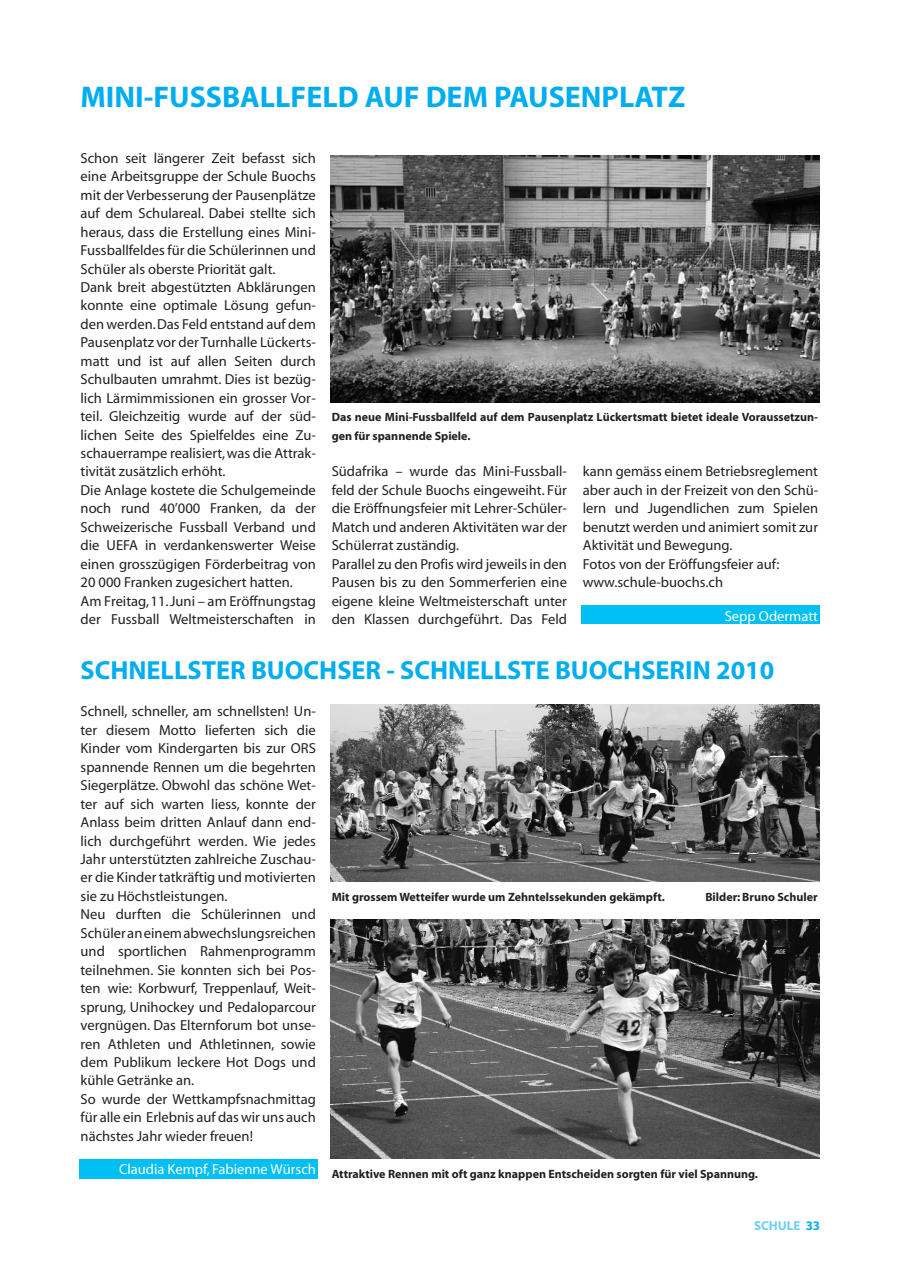
<style>
.page{position:relative;width:898px;height:1268px;background:#fff}
.page>*{position:absolute;margin:0;border:0;box-sizing:border-box;transform-origin:0 0}
.t1{font:700 30px "Myriad";color:#00aeef}
.t2{font:700 26.25px "Myriad";color:#00aeef}
.t3{font:14.55px/18.5px "Myriad";color:#231f20}
.t4{font:14.55px "Myriad MM 400 600";color:#fff}
.t5{font:700 13.05px "Myriad";color:#6dcff6}
.t6{font:700 12px/18.5px "Myriad";color:#231f20}
.s1{color:#00aeef}
</style>
<div class="page">
<img style="left:330px;top:155px;width:489px;height:248px">
<div style="left:581px;top:606px;width:238px;height:18px;background:#00c0f3"></div>
<div style="left:79px;top:1159px;width:238px;height:20px;background:#00c0f3"></div>
<img style="left:330px;top:704px;width:489px;height:178px">
<img style="left:330px;top:919px;width:489px;height:240px">
<h1 class="t1" style="left:81px;top:86px;width:606px">MINI-FUSSBALLFELD AUF DEM PAUSENPLATZ</h1>
<p class="t3" style="left:81px;top:150px;width:237px">Schon seit längerer Zeit befasst sich eine Arbeitsgruppe der Schule Buochs mit der Verbesserung der Pausenplätze auf dem Schulareal. Dabei stellte sich heraus, dass die Erstellung eines Mini-Fussballfeldes für die Schülerinnen und Schüler als oberste Priorität galt.<br>Dank breit abgestützten Abklärungen konnte eine optimale Lösung gefun&shy;den werden. Das Feld entstand auf dem Pausenplatz vor der Turnhalle Lückerts - matt und ist auf allen Seiten durch Schul bauten umrahmt. Dies ist bezüg&shy;lich Lärmimmissionen ein grosser Vor - teil. Gleichzeitig wurde auf der süd&shy;lichen Seite des Spielfeldes eine Zu - schauerrampe realisiert, was die Attrak - tivität zusätzlich erhöht.<br>Die Anlage kostete die Schulgemeinde noch rund 40’000 Franken, da der Schweizerische Fussball Verband und die UEFA in verdankenswerter Weise einen grosszügigen Förderbeitrag von 20 000 Franken zugesichert hatten.<br>Am Freitag, 11. Juni – am Eröffnungstag der Fussball Weltmeisterschaften in</p>
<p class="t6" style="left:331px;top:409px;width:488px">Das neue Mini-Fussballfeld auf dem Pausenplatz Lückertsmatt bietet ideale Voraus setz un - gen für spannende Spiele.</p>
<p class="t3" style="left:331px;top:463px;width:237px">Süd afrika – wurde das Mini-Fuss ball - feld der Schule Buochs eingeweiht. Für die Eröffnungsfeier mit Lehrer-Schüler-Match und anderen Aktivitäten war der Schülerrat zuständig.<br>Parallel zu den Profis wird jeweils in den Pausen bis zu den Sommerferien eine eigene kleine Weltmeisterschaft unter den Klassen durchgeführt. Das Feld</p>
<p class="t3" style="left:582px;top:463px;width:237px">kann gemäss einem Betriebs reg lement aber auch in der Freizeit von den Schü - lern und Jugendlichen zum Spielen benutzt werden und animiert somit zur<br>Aktivität und Bewegung.<br>Fotos von der Eröffungsfeier auf: www.schule-buochs.ch</p>
<p class="t4" style="left:724px;top:611px;width:95px">Sepp Odermatt</p>
<h2 class="t2" style="left:81px;top:661px;width:695px">SCHNELLSTER BUOCHSER - SCHNELLSTE BUOCHSERIN 2010</h2>
<p class="t3" style="left:81px;top:703px;width:237px">Schnell, schneller, am schnellsten! Un - ter diesem Motto lieferten sich die Kinder vom Kindergarten bis zur ORS spannende Rennen um die begehrten Sie gerplätze. Obwohl das schöne Wet - ter auf sich warten liess, konnte der Anlass beim dritten Anlauf dann end&shy;lich durchgeführt werden. Wie jedes Jahr unterstützten zahlreiche Zu schau - er die Kinder tatkräftig und motivierten sie zu Höchstleistungen.<br>Neu durften die Schülerinnen und Schü leraneinemabwechslungsreichen und sportlichen Rahmenpro gramm teilnehmen. Sie konnten sich bei Pos - ten wie: Korbwurf, Treppenlauf, Weit - sprung, Unihockey und Pedaloparcour vergnügen. Das Elternforum bot unse&shy;ren Athleten und Athletinnen, sowie dem Publikum leckere Hot Dogs und kühle Getränke an.<br>So wurde der Wettkampfsnachmittag für alle ein Erlebnis auf das wir uns auch nächstes Jahr wieder freuen!</p>
<p class="t4" style="left:119px;top:1163px;width:198px">Claudia Kempf, Fabienne Würsch</p>
<p class="t6" style="left:331px;top:888px;width:334px">Mit grossem Wetteifer wurde um Zehntelssekunden gekämpft.</p>
<p class="t6" style="left:705px;top:888px;width:114px">Bilder: Bruno Schuler</p>
<p class="t6" style="left:331px;top:1165px;width:428px">Attraktive Rennen mit oft ganz knappen Entscheiden sorgten für viel Spannung.</p>
<p class="t5" style="left:753px;top:1220px;width:68px">SCHULE <span class="s1">33</span></p>
</div>
